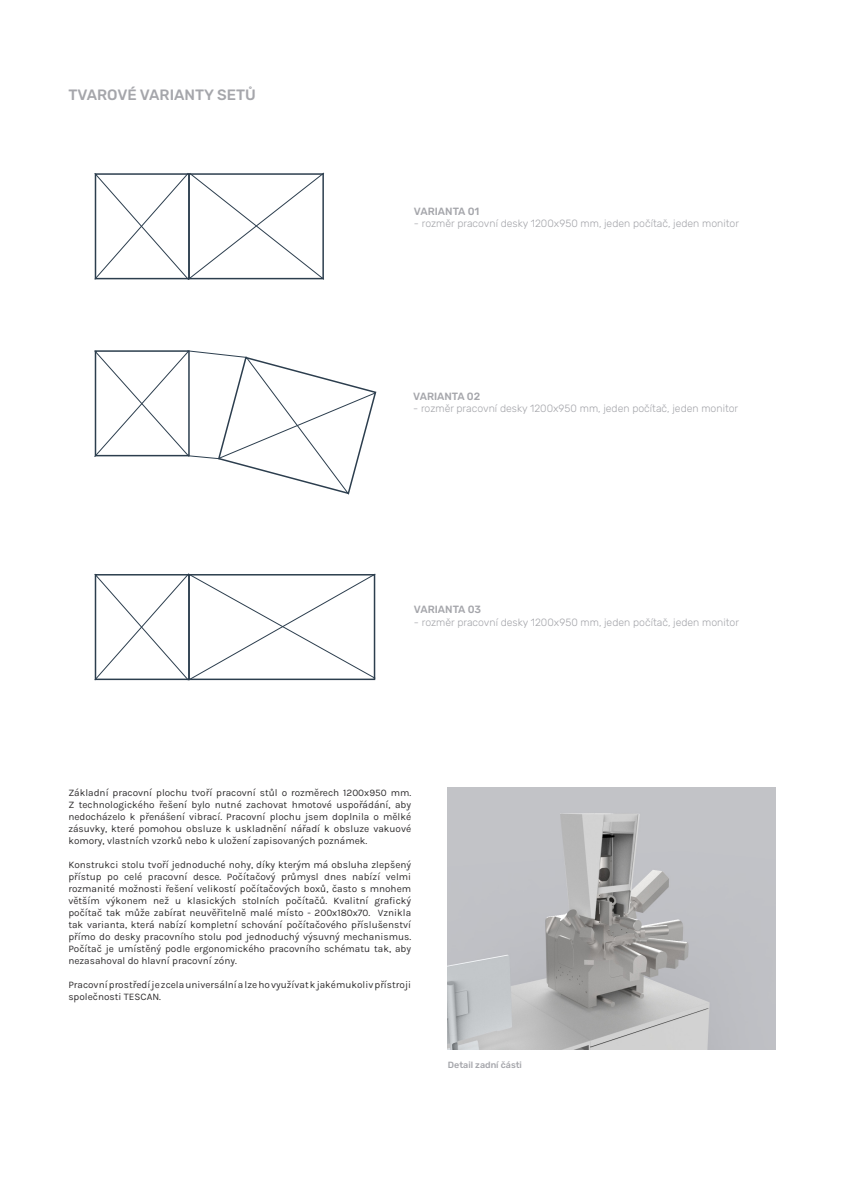
<style>
.page{position:relative;width:842px;height:1192px;background:#fff}
.page>*{position:absolute;margin:0;border:0;box-sizing:border-box;transform-origin:0 0}
.t1{font:500 15px "Rubik";color:#a5a6ab}
.t2{font:300 10.5px "Rubik";color:#a5a6ab}
.t3{font:500 10.5px "Rubik";color:#a5a6ab}
.cisla_boky_stranek{font:10px/12px "Karla";color:#312f30;text-align:justify}
.t4{font:500 9px "Rubik";color:#a5a6ab}
</style>
<div class="page">
<img style="left:448px;top:787px;width:327px;height:262px">
<svg style="left:94px;top:172px;width:230px;height:108px"></svg>
<svg style="left:94px;top:573px;width:282px;height:108px"></svg>
<svg style="left:94px;top:350px;width:283px;height:145px"></svg>
<p class="t1" style="left:68px;top:87px;width:189px">TVAROVÉ VARIANTY SETŮ</p>
<p class="t3" style="left:414px;top:205px;width:67px">VARIANTA 01</p>
<p class="t2" style="left:414px;top:218px;width:327px">- rozměr pracovní desky 1200x950 mm, jeden počítač, jeden monitor</p>
<p class="t3" style="left:413px;top:390px;width:69px">VARIANTA 02</p>
<p class="t2" style="left:413px;top:403px;width:327px">- rozměr pracovní desky 1200x950 mm, jeden počítač, jeden monitor</p>
<p class="t3" style="left:414px;top:604px;width:69px">VARIANTA 03</p>
<p class="t2" style="left:414px;top:616px;width:327px">- rozměr pracovní desky 1200x950 mm, jeden počítač, jeden monitor</p>
<p class="cisla_boky_stranek" style="left:68px;top:787px;width:344px">Základní pracovní plochu tvoří pracovní stůl o rozměrech 1200x950 mm.<br>Z technologického řešení bylo nutné zachovat hmotové uspořádání, aby nedocházelo k přenášení vibrací. Pracovní plochu jsem doplnila o mělké zásuvky, které pomohou obsluze k uskladnění nářadí k obsluze vakuové komory, vlastních vzorků nebo k uložení zapisovaných poznámek.</p>
<p class="cisla_boky_stranek" style="left:68px;top:859px;width:344px">Konstrukci stolu tvoří jednoduché nohy, díky kterým má obsluha zlepšený přístup po celé pracovní desce. Počítačový průmysl dnes nabízí velmi rozmanité možnosti řešení velikostí počítačových boxů, často s mnohem větším výkonem než u klasických stolních počítačů. Kvalitní grafický počítač tak může zabírat neuvěřitelně malé místo - 200x180x70. Vznikla tak varianta, která nabízí kompletní schování počítačového příslušenství přímo do desky pracovního stolu pod jednoduchý výsuvný mechanismus.<br>Počítač je umístěný podle ergonomického pracovního schématu tak, aby nezasahoval do hlavní pracovní zóny.</p>
<p class="cisla_boky_stranek" style="left:68px;top:979px;width:344px">Pracovní prostředí je zcela universální a lze ho využívat k jakémukoliv přístroji společnosti TESCAN.</p>
<p class="t4" style="left:448px;top:1060px;width:76px">Detail zadní části</p>
</div>
